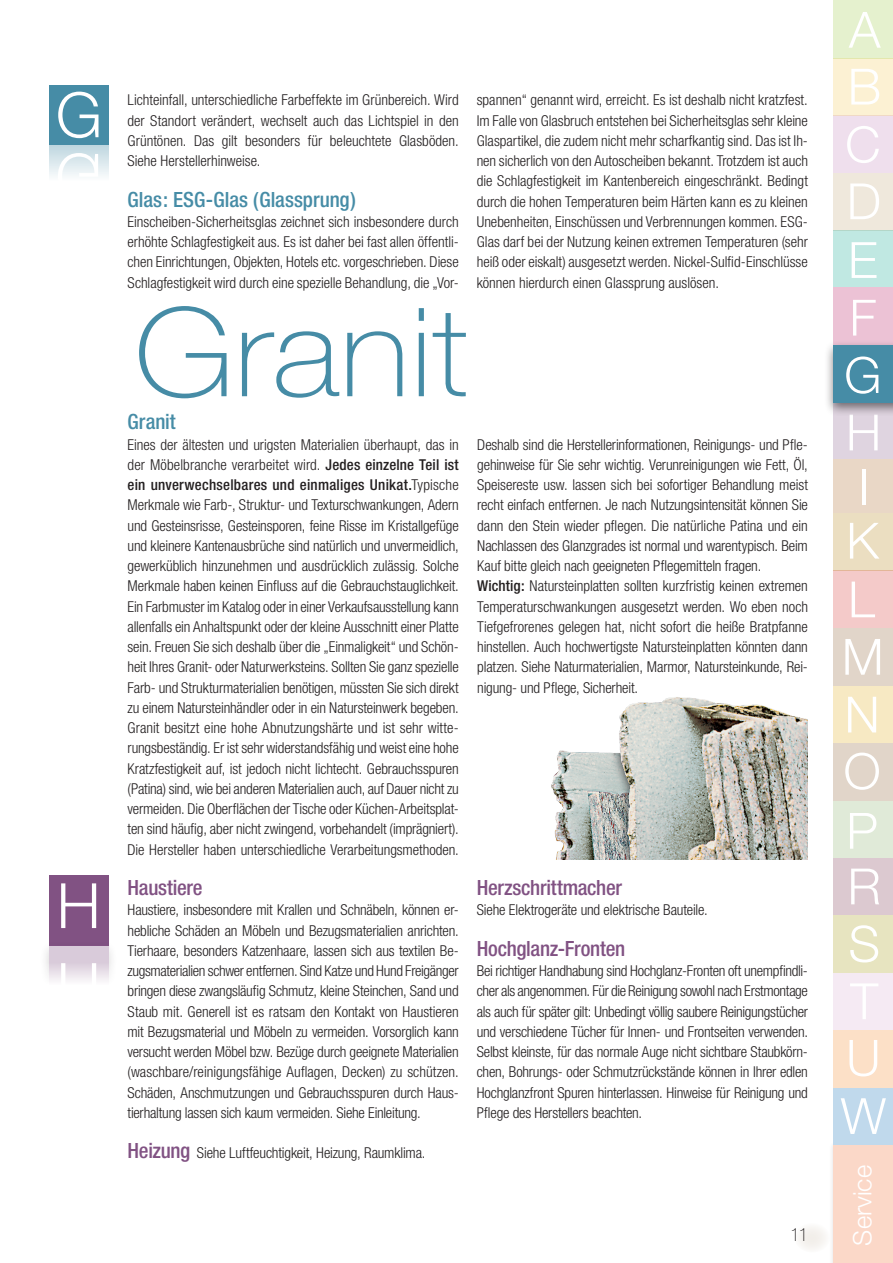
<style>
.page{position:relative;width:893px;height:1263px;background:#fff}
.page>*{position:absolute;margin:0;border:0;box-sizing:border-box;transform-origin:0 0}
.t1{font:100 123.3px "Helvetica Neue LT";color:#468ca6;scale:1.1 1}
.t2{font:300 62.55px "Helvetica Neue LT";color:#fff}
.t3{font:300 50.1px/56.8px "Helvetica Neue LT";color:#fff}
.t4{font:300 25.5px "Helvetica Neue LT";color:#fff}
.t5{font:500 condensed 21px "Helvetica Neue";letter-spacing:-.015em;color:#815283}
.t6{font:500 condensed 21px "Helvetica Neue";color:#468ca6}
.t7{font:100 condensed 18px "Helvetica Neue LT";color:#231f20}
.t8{font:300 condensed 15px/20.2px "Helvetica Neue LT";letter-spacing:-.005em;color:#231f20;text-align:justify}
.t9{font:500 condensed 15px "Helvetica Neue";letter-spacing:.015em;color:#231f20}
.s1{font-family:"Helvetica Neue";font-weight:500}
.s2{font-family:"Helvetica Neue LT";font-weight:300}
.s3{font-family:"Helvetica Neue";font-weight:500;font-size:21px;color:#815283}
</style>
<div class="page">
<img style="left:551px;top:697px;width:257px;height:163px">
<div style="left:49px;top:145px;width:60px;height:59px;background:linear-gradient(to bottom,#c7dce4,#fff)"></div>
<div style="left:49px;top:85px;width:60px;height:60px;background:#468ca6"></div>
<div style="left:833px;top:571px;width:60px;height:57px;background:#f4cac9"></div>
<div style="left:833px;top:513px;width:60px;height:58px;background:#ebdec1"></div>
<div style="left:833px;top:460px;width:60px;height:53px;background:#e9d7c6"></div>
<div style="left:833px;top:403px;width:60px;height:56px;background:#dfd4e0"></div>
<div style="left:833px;top:173px;width:60px;height:57px;background:#efe8dc"></div>
<div style="left:833px;top:116px;width:60px;height:57px;background:#efdfed"></div>
<div style="left:833px;top:58px;width:60px;height:58px;background:#fcf1d3"></div>
<div style="left:833px;top:0;width:60px;height:58px;background:#e5f1ce"></div>
<div style="left:833px;top:230px;width:60px;height:58px;background:#c0e8e2"></div>
<div style="left:833px;top:288px;width:60px;height:57px;background:#ecc2d5"></div>
<div style="left:824px;top:340px;width:69px;height:76px;background:#231f20;opacity:.6"></div>
<div style="left:833px;top:345px;width:60px;height:58px;background:#468ca6"></div>
<div style="left:829px;top:1140px;width:64px;height:123px;background:#f7f7f7"></div>
<div style="left:833px;top:1141px;width:60px;height:122px;background:#fbd8c8"></div>
<div style="left:833px;top:1087px;width:60px;height:58px;background:#c0d9ec"></div>
<div style="left:833px;top:1030px;width:60px;height:57px;background:#fce0c7"></div>
<div style="left:833px;top:972px;width:60px;height:58px;background:#f5eaf3"></div>
<div style="left:833px;top:915px;width:60px;height:57px;background:#e7e4c0"></div>
<div style="left:833px;top:858px;width:60px;height:57px;background:#dcc9d0"></div>
<div style="left:833px;top:800px;width:60px;height:58px;background:#e0ead8"></div>
<div style="left:833px;top:743px;width:60px;height:57px;background:#e1d5c9"></div>
<div style="left:833px;top:685px;width:60px;height:58px;background:#f7e9c3"></div>
<div style="left:833px;top:628px;width:60px;height:57px;background:#e1d5c9"></div>
<div style="left:794px;top:1222px;width:36px;height:30px;background:#f8f6f3;border-radius:50%"></div>
<div style="left:49px;top:875px;width:59px;height:71px;background:#815283"></div>
<div style="left:39px;top:940px;width:79px;height:90px;background:#231f20;opacity:.6"></div>
<div style="left:49px;top:945px;width:59px;height:71px;background:linear-gradient(to bottom,#d4c5d6,#fff)"></div>
<svg style="left:58px;top:145px;width:40px;height:55px"></svg>
<svg style="left:61px;top:963px;width:35px;height:45px"></svg>
<p class="t8" style="left:128px;top:90px;width:333px">Lichteinfall, unterschiedliche Farbeffekte im Grünbereich. Wird der Standort verändert, wechselt auch das Lichtspiel in den Grüntönen. Das gilt besonders für beleuchtete Glasböden.<br>Siehe Herstellerhinweise.</p>
<h3 class="t6" style="left:128px;top:187px;width:230px">Glas: ESG-Glas (Glassprung)</h3>
<p class="t8" style="left:128px;top:211px;width:333px">Einscheiben-Sicherheitsglas zeichnet sich insbesondere durch erhöhte Schlagfestigkeit aus. Es ist daher bei fast allen öffentli&shy;chen Einrichtungen, Objekten, Hotels etc. vorgeschrieben. Diese Schlagfestigkeit wird durch eine spezielle Behandlung, die „Vor-</p>
<h1 class="t1" style="left:134px;top:282px;width:305px">Granit</h1>
<h3 class="t6" style="left:128px;top:409px;width:50px">Granit</h3>
<p class="t8" style="left:128px;top:434px;width:333px">Eines der ältesten und urigsten Materialien überhaupt, das in der Möbelbranche verarbeitet wird. <span class="s1">Jedes einzelne Teil ist</span></p>
<p class="t9" style="left:128px;top:476px;width:333px">ein unverwechselbares und einmaliges Unikat.<span class="s2">Typische</span></p>
<p class="t8" style="left:128px;top:495px;width:333px">Merkmale wie Farb-, Struktur- und Texturschwankungen, Adern und Gesteinsrisse, Gesteinsporen, feine Risse im Kristallgefüge und kleinere Kantenausbrüche sind natürlich und unvermeidlich, gewerküblich hinzunehmen und ausdrücklich zulässig. Solche Merkmale haben keinen Einfluss auf die Gebrauchstauglichkeit.<br>Ein Farbmuster im Katalog oder in einer Verkaufsausstellung kann allenfalls ein Anhaltspunkt oder der kleine Ausschnitt einer Platte sein. Freuen Sie sich deshalb über die „Einmaligkeit“ und Schön&shy;heit Ihres Granit- oder Naturwerksteins. Sollten Sie ganz spezielle Farb- und Strukturmaterialien benötigen, müssten Sie sich direkt zu einem Natursteinhändler oder in ein Natursteinwerk begeben.<br>Granit besitzt eine hohe Abnutzungshärte und ist sehr witte&shy;rungsbeständig. Er ist sehr widerstandsfähig und weist eine hohe Kratzfestigkeit auf, ist jedoch nicht lichtecht. Gebrauchsspuren (Patina) sind, wie bei anderen Materialien auch, auf Dauer nicht zu vermeiden. Die Oberflächen der Tische oder Küchen-Arbeitsplat&shy;ten sind häufig, aber nicht zwingend, vorbehandelt (imprägniert).<br>Die Hersteller haben unterschiedliche Verarbeitungsmethoden.</p>
<h2 class="t2" style="left:57px;top:867px;width:46px">H</h2>
<h3 class="t5" style="left:128px;top:875px;width:76px">Haustiere</h3>
<p class="t8" style="left:128px;top:900px;width:333px">Haustiere, insbesondere mit Krallen und Schnäbeln, können er&shy;hebliche Schäden an Möbeln und Bezugsmaterialien anrichten.<br>Tierhaare, besonders Katzenhaare, lassen sich aus textilen Be&shy;zugsmaterialien schwer entfernen. Sind Katze und Hund Freigänger bringen diese zwangsläufig Schmutz, kleine Steinchen, Sand und Staub mit. Generell ist es ratsam den Kontakt von Haustieren mit Bezugsmaterial und Möbeln zu vermeiden. Vorsorglich kann versucht werden Möbel bzw. Bezüge durch geeignete Materialien (waschbare/reinigungsfähige Auflagen, Decken) zu schützen.<br>Schäden, Anschmutzungen und Gebrauchsspuren durch Haus&shy;tierhaltung lassen sich kaum vermeiden. Siehe Einleitung.</p>
<p class="t8" style="left:128px;top:1143px;width:299px"><span class="s3">Heizung</span> Siehe Luftfeuchtigkeit, Heizung, Raumklima.</p>
<p class="t8" style="left:477px;top:90px;width:333px">spannen“ genannt wird, erreicht. Es ist deshalb nicht kratzfest.<br>Im Falle von Glasbruch entstehen bei Sicherheitsglas sehr kleine Glaspartikel, die zudem nicht mehr scharfkantig sind. Das ist Ih&shy;nen sicherlich von den Autoscheiben bekannt. Trotzdem ist auch die Schlagfestigkeit im Kantenbereich eingeschränkt. Bedingt durch die hohen Temperaturen beim Härten kann es zu kleinen Unebenheiten, Einschüssen und Verbrennungen kommen. ESG-Glas darf bei der Nutzung keinen extremen Temperaturen (sehr heiß oder eiskalt) ausgesetzt werden. Nickel-Sulfid-Einschlüsse können hierdurch einen Glassprung auslösen.</p>
<p class="t8" style="left:477px;top:434px;width:332px;text-align:left">Deshalb sind die Herstellerinformationen, Reinigungs- und Pfle&shy;gehinweise für Sie sehr wichtig. Verunreinigungen wie Fett, Öl, Speisereste usw. lassen sich bei sofortiger Behandlung meist recht einfach entfernen. Je nach Nutzungsintensität können Sie dann den Stein wieder pflegen. Die natürliche Patina und ein Nachlassen des Glanzgrades ist normal und warentypisch. Beim Kauf bitte gleich nach geeigneten Pflegemitteln fragen.<br><span class="s1">Wichtig:</span> Natursteinplatten sollten kurzfristig keinen extremen Temperaturschwankungen ausgesetzt werden. Wo eben noch Tiefgefrorenes gelegen hat, nicht sofort die heiße Bratpfanne hinstellen. Auch hochwertigste Natursteinplatten könnten dann platzen. Siehe Naturmaterialien, Marmor, Natursteinkunde, Rei&shy;nigung- und Pflege, Sicherheit.</p>
<h3 class="t5" style="left:477px;top:875px;width:147px">Herzschrittmacher</h3>
<p class="t8" style="left:477px;top:900px;width:233px">Siehe Elektrogeräte und elektrische Bauteile.</p>
<h3 class="t5" style="left:477px;top:936px;width:150px">Hochglanz-Fronten</h3>
<p class="t8" style="left:477px;top:961px;width:333px">Bei richtiger Handhabung sind Hochglanz-Fronten oft unempfindli&shy;cher als angenommen. Für die Reinigung sowohl nach Erstmontage als auch für später gilt: Unbedingt völlig saubere Reinigungstücher und verschiedene Tücher für Innen- und Frontseiten verwenden.<br>Selbst kleinste, für das normale Auge nicht sichtbare Staubkörn&shy;chen, Bohrungs- oder Schmutzrückstände können in Ihrer edlen Hochglanzfront Spuren hinterlassen. Hinweise für Reinigung und Pflege des Herstellers beachten.</p>
<p class="t7" style="left:791px;top:1224px;width:19px">11</p>
<h3 class="t3" style="left:848px;top:0;width:35px">A<br>B</h3>
<h3 class="t3" style="left:845px;top:115px;width:37px">C<br>D</h3>
<h3 class="t3" style="left:844px;top:230px;width:39px;line-height:57.4px;text-align:justify">E F G</h3>
<h3 class="t3" style="left:846px;top:403px;width:37px">H</h3>
<h3 class="t3" style="left:858px;top:457px;width:13px">I</h3>
<h3 class="t3" style="left:846px;top:511px;width:34px">K</h3>
<h3 class="t3" style="left:848px;top:570px;width:28px">L</h3>
<h3 class="t3" style="left:842px;top:627px;width:43px">M</h3>
<h3 class="t3" style="left:844px;top:685px;width:37px">N</h3>
<h3 class="t3" style="left:843px;top:742px;width:39px">O</h3>
<h3 class="t3" style="left:846px;top:801px;width:33px">P</h3>
<h3 class="t3" style="left:847px;top:857px;width:35px">R</h3>
<h3 class="t3" style="left:848px;top:914px;width:33px">S</h3>
<h3 class="t3" style="left:850px;top:972px;width:29px">T</h3>
<h3 class="t3" style="left:846px;top:1028px;width:36px">U</h3>
<h3 class="t3" style="left:841px;top:1087px;width:47px">W</h3>
<h3 class="t4" style="left:847px;top:1245px;width:82px;rotate:-90deg">Service</h3>
</div>
